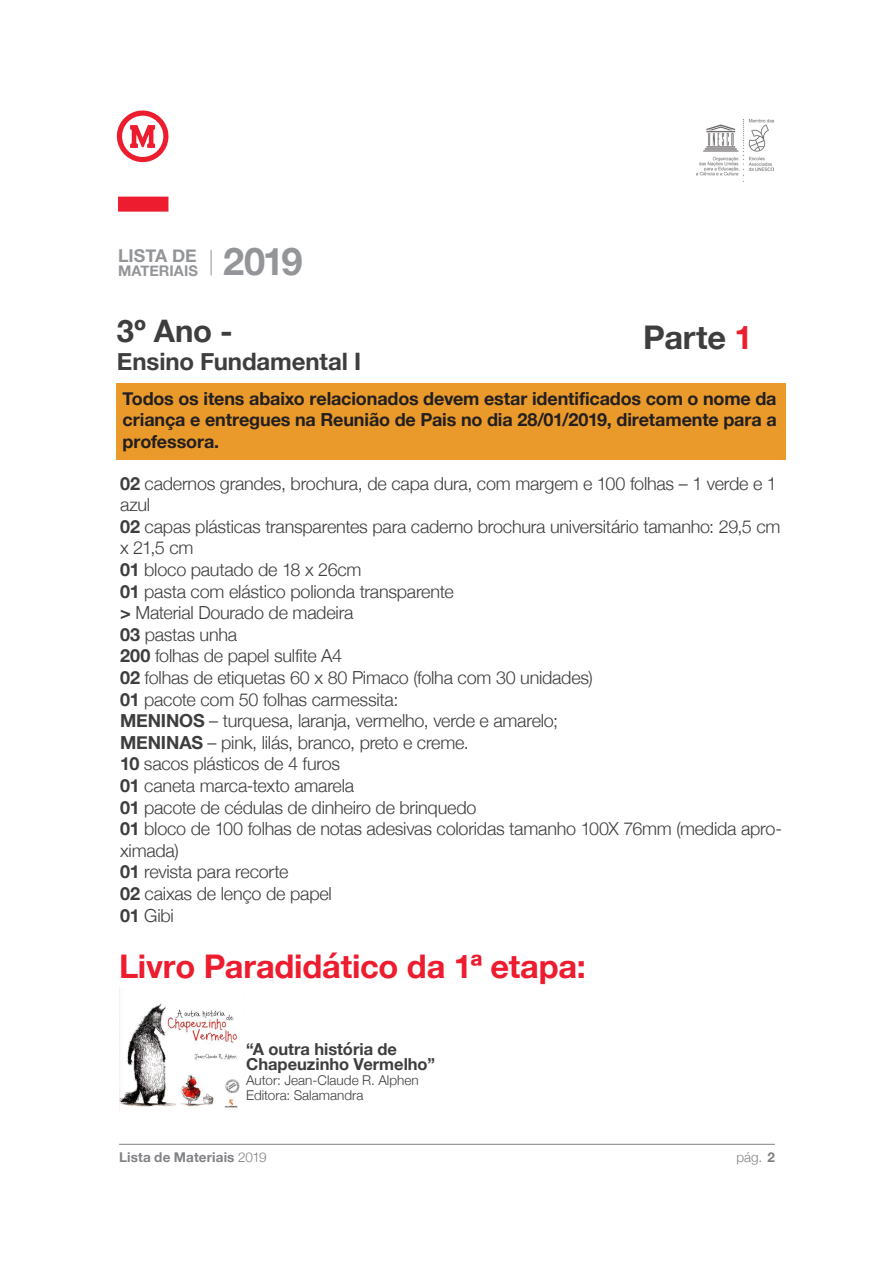
<style>
.page{position:relative;width:893px;height:1263px;background:#fff}
.page>*{position:absolute;margin:0;border:0;box-sizing:border-box;transform-origin:0 0}
.t1{font:700 38.1px "Helvetica Neue";color:#939598}
.t2{font:700 32.55px "Helvetica Neue";letter-spacing:-.005em;color:#ed1c2e}
.t3{font:700 32.55px "Helvetica Neue";letter-spacing:-.01em;color:#3e3e3f}
.t4{font:700 31.05px "Helvetica Neue";color:#3e3e3f}
.t5{font:700 24px "Helvetica Neue";letter-spacing:-.005em;color:#3e3e3f}
.t6{font:300 18px/21.6px "Helvetica Neue";letter-spacing:-.015em;color:#3e3e3f}
.t7{font:700 18px/21.6px "Helvetica Neue";letter-spacing:-.005em;color:#231f20;text-align:justify}
.t8{font:700 17.7px "Helvetica Neue";color:#939598}
.t9{font:700 16.5px "Helvetica Neue";color:#3e3e3f}
.t10{font:700 14.7px "Helvetica Neue";letter-spacing:.005em;color:#939598}
.t11{font:300 13.5px "Helvetica Neue";color:#3e3e3f}
.t12{font:700 13.5px "Helvetica Neue";letter-spacing:.01em;color:#808285}
.t13{font:300 13.5px "Helvetica Neue";color:#808285}
.s1{color:#ed1c2e}
.s2{font-weight:700}
.s3{font-weight:300}
</style>
<div class="page">
<img style="left:696px;top:119px;width:78px;height:63px">
<hr style="left:119px;top:1144px;width:656px;height:1px;background:#808285">
<svg style="left:117px;top:111px;width:52px;height:52px"></svg>
<div style="left:118px;top:197px;width:50px;height:15px;background:#ed1c2e"></div>
<svg style="left:211px;top:250px;width:1px;height:25px"></svg>
<img style="left:119px;top:988px;width:121px;height:120px">
<div style="left:116px;top:383px;width:670px;height:76px;background:#e99a2b"></div>
<p class="t8" style="left:118px;top:242px;width:80px">LISTA DE</p>
<p class="t1" style="left:223px;top:232px;width:81px">2019</p>
<p class="t10" style="left:118px;top:259px;width:82px">MATERIAIS</p>
<p class="t4" style="left:117px;top:306px;width:117px">º3 Ano -</p>
<p class="t5" style="left:117px;top:342px;width:246px">Ensino Fundamental I</p>
<p class="t3" style="left:643px;top:312px;width:111px">Parte <span class="s1">1</span></p>
<p class="t7" style="left:123px;top:388px;width:656px">Todos os itens abaixo relacionados devem estar identificados com o nome da criança e entregues na Reunião de Pais no dia 28/01/2019, diretamente para a professora.</p>
<p class="t6" style="left:120px;top:471px;width:658px"><span class="s2">02</span> cadernos grandes, brochura, de capa dura, com margem e 100 folhas – 1 verde 1e azul</p>
<p class="t6" style="left:120px;top:514px;width:662px"><span class="s2">02</span> capas plásticas transparentes para caderno brochura universitário tamanho: 29,5 cm x 21,5 cm</p>
<p class="t6" style="left:120px;top:557px;width:243px"><span class="s2">01</span> bloco pautado de 18 x 26cm</p>
<p class="t6" style="left:120px;top:579px;width:335px"><span class="s2">01</span> pasta com elástico polionda transparente</p>
<p class="t6" style="left:120px;top:601px;width:235px"><span class="s2">&gt;</span> Material Dourado de madeira</p>
<p class="t6" style="left:120px;top:622px;width:119px"><span class="s2">03</span> pastas unha</p>
<p class="t6" style="left:120px;top:644px;width:224px"><span class="s2">200</span> folhas de papel sulfite A4</p>
<p class="t6" style="left:120px;top:665px;width:474px"><span class="s2">02</span> folhas de etiquetas 60 x 80 Pimaco (folha com 30 unidades(</p>
<p class="t6" style="left:120px;top:687px;width:280px"><span class="s2">01</span> pacote com 50 folhas carmessita:</p>
<p class="t6" style="left:120px;top:709px;width:439px"><span class="s2">MENINOS</span> – turquesa, laranja, vermelho, verde e amarelo;</p>
<p class="t6" style="left:120px;top:730px;width:350px"><span class="s2">MENINAS</span> – pink, lilás, branco, preto e creme.</p>
<p class="t6" style="left:120px;top:752px;width:222px"><span class="s2">10</span> sacos plásticos de 4 furos</p>
<p class="t6" style="left:120px;top:773px;width:236px"><span class="s2">01</span> caneta marca-texto amarela</p>
<p class="t6" style="left:120px;top:795px;width:358px"><span class="s2">01</span> pacote de cédulas de dinheiro de brinquedo</p>
<p class="t6" style="left:120px;top:838px;width:60px">ximada(</p>
<p class="t6" style="left:120px;top:817px;width:663px"><span class="s2">01</span> bloco de 100 folhas de notas adesivas coloridas tamanho 100X 76mm (medida apro-</p>
<p class="t6" style="left:120px;top:860px;width:170px"><span class="s2">01</span> revista para recorte</p>
<p class="t6" style="left:120px;top:881px;width:213px"><span class="s2">02</span> caixas de lenço de papel</p>
<p class="t6" style="left:120px;top:903px;width:55px"><span class="s2">01</span> Gibi</p>
<p class="t2" style="left:119px;top:941px;width:468px">Livro Paradidático da ª1 etapa:</p>
<p class="t9" style="left:246px;top:1036px;width:152px">A“ outra história de</p>
<p class="t9" style="left:246px;top:1051px;width:190px">Chapeuzinho Vermelho“</p>
<p class="t11" style="left:246px;top:1069px;width:174px">Autor: Jean-Claude R. Alphen</p>
<p class="t11" style="left:246px;top:1084px;width:119px">Editora: Salamandra</p>
<p class="t12" style="left:119px;top:1147px;width:149px">Lista de Materiais <span class="s3">2019</span></p>
<p class="t13" style="left:736px;top:1146px;width:40px">pág <span class="s2">2</span>.</p>
</div>
